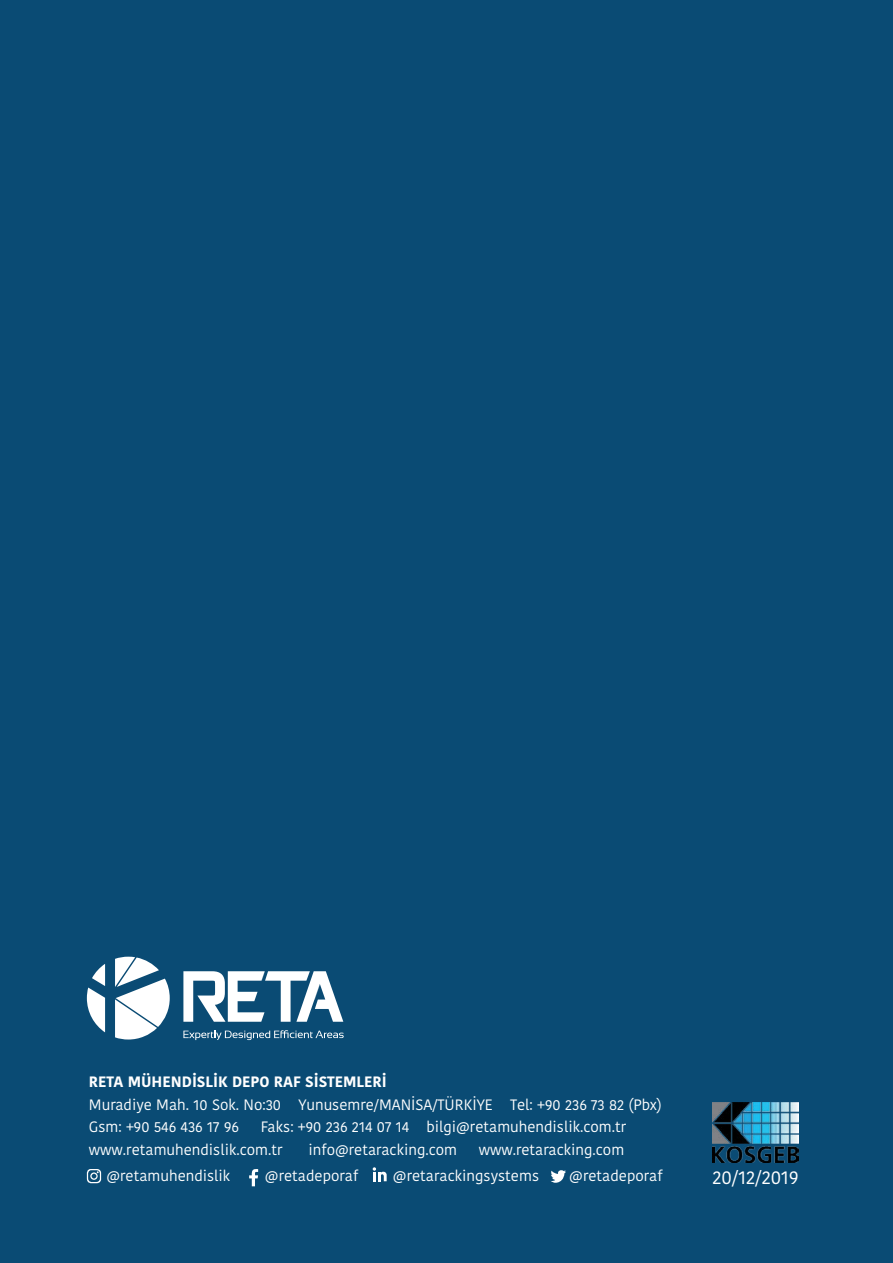
<style>
.page{position:relative;width:893px;height:1263px;background:#0a4b74}
.page>*{position:absolute;margin:0;border:0;box-sizing:border-box;transform-origin:0 0}
.t1{font:19.2px "Kohinoor Bangla";color:#fff}
.t2{font:15px/22.5px "Kohinoor Bangla";color:#fff}
.t3{font:700 15px "Kohinoor Bangla";color:#fff}
</style>
<div class="page">
<svg style="left:183px;top:1030px;width:161px;height:10px"></svg>
<svg style="left:183px;top:971px;width:160px;height:51px"></svg>
<svg style="left:87px;top:964px;width:18px;height:68px"></svg>
<svg style="left:115px;top:957px;width:55px;height:82px"></svg>
<svg style="left:87px;top:1169px;width:14px;height:14px"></svg>
<svg style="left:551px;top:1170px;width:15px;height:13px"></svg>
<svg style="left:249px;top:1169px;width:9px;height:17px"></svg>
<svg style="left:373px;top:1167px;width:14px;height:14px"></svg>
<img style="left:712px;top:1103px;width:86px;height:59px">
<p class="t3" style="left:89px;top:1069px;width:299px">RETA MÜHENDİSLİK DEPO RAF SİSTEMLERİ</p>
<p class="t2" style="left:89px;top:1093px;width:575px">Muradiye Mah. 10 Sok. No:30 Yunusemre/MANİSA/TÜRKİYE Tel: +90 236 73 82 (Pbx)<br>Gsm: +90 546 436 17 96</p>
<p class="t2" style="left:89px;top:1115px;width:539px;text-indent:172px">Faks: +90 236 214 07 14 bilgi@retamuhendislik.com.tr www.retamuhendislik.com.tr</p>
<p class="t2" style="left:308px;top:1138px;width:150px">info@retaracking.com</p>
<p class="t2" style="left:479px;top:1138px;width:147px">www.retaracking.com</p>
<p class="t2" style="left:106px;top:1164px;width:125px">@retamuhendislik</p>
<p class="t2" style="left:265px;top:1164px;width:95px">@retadeporaf</p>
<p class="t2" style="left:393px;top:1164px;width:148px">@retarackingsystems</p>
<p class="t2" style="left:569px;top:1164px;width:95px">@retadeporaf</p>
<p class="t1" style="left:712px;top:1162px;width:88px">20/12/2019</p>
</div>
